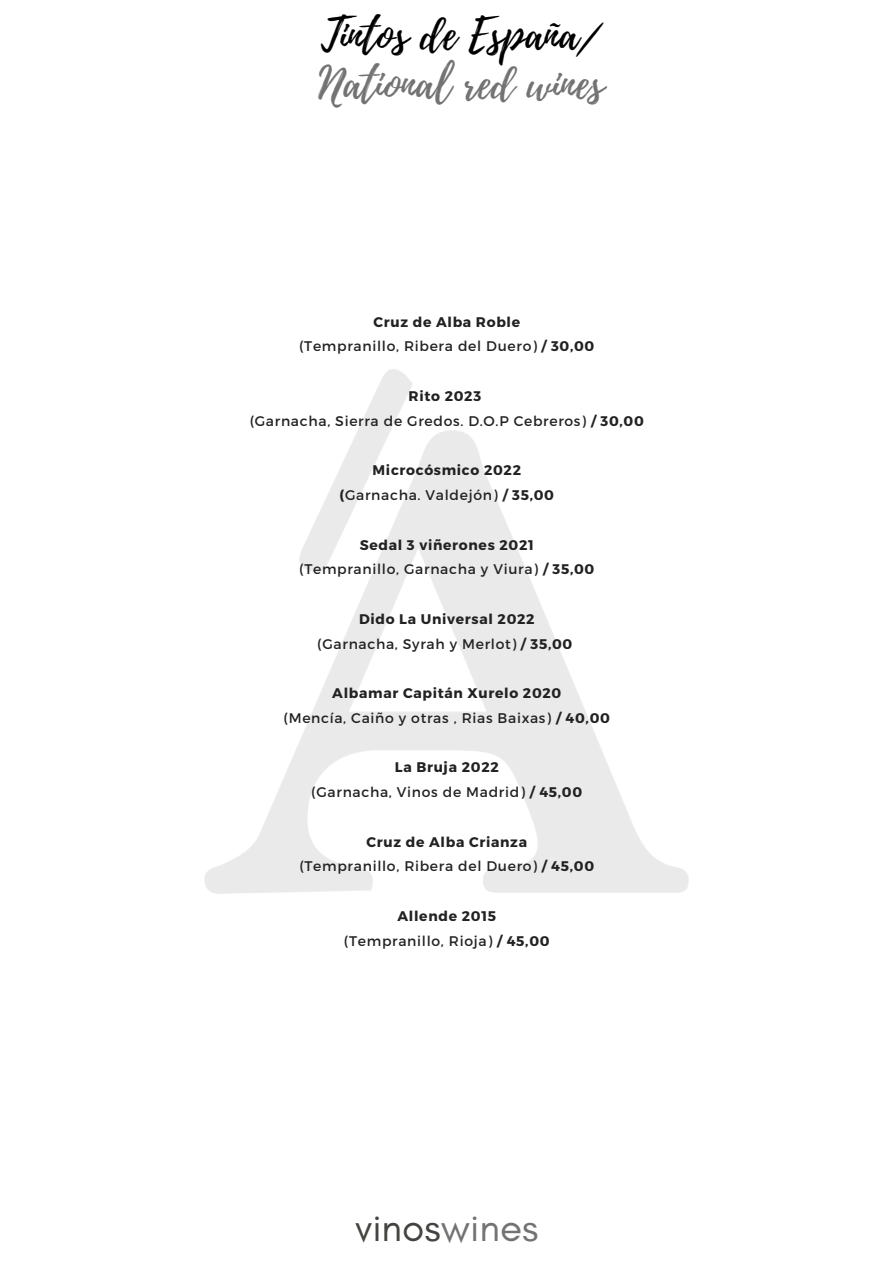
<style>
.page{position:relative;width:894px;height:1264px;background:#fff}
.page>*{position:absolute;margin:0;border:0;box-sizing:border-box;transform-origin:0 0}
.t1{font:43.65px/48.6px "Playlist Script";color:#737373}
.t2{font:40.5px "Glacial Indifference";color:#444440}
.t3{font:13.95px "Montserrat";letter-spacing:.05em;color:#222}
.t4{font:700 13.95px "Montserrat";letter-spacing:.05em;color:#222}
.s1{color:#000}
.s2{font-weight:700}
.s3{color:#737373}
</style>
<div class="page">
<h1 class="t1" style="left:318px;top:12px;width:287px"><span class="s1">Tintos de España/<br></span>National red wines</h1>
<p class="t4" style="left:373px;top:313px;width:148px">Cruz de Alba Roble</p>
<p class="t3" style="left:299px;top:337px;width:297px">(Tempranillo, Ribera del Duero) <span class="s2">/ 30,00</span></p>
<p class="t4" style="left:408px;top:387px;width:74px">Rito 2023</p>
<p class="t3" style="left:249px;top:412px;width:395px">(Garnacha, Sierra de Gredos. D.O.P Cebreros) <span class="s2">/ 30,00</span></p>
<p class="t4" style="left:372px;top:461px;width:150px">Microcósmico 2022</p>
<p class="t3" style="left:339px;top:486px;width:216px"><span class="s2">(</span>Garnacha. Valdejón) <span class="s2">/ 35,00</span></p>
<p class="t4" style="left:359px;top:535px;width:175px">Sedal 3 viñerones 2021</p>
<p class="t3" style="left:299px;top:560px;width:297px">(Tempranillo, Garnacha y Viura) <span class="s2">/ 35,00</span></p>
<p class="t4" style="left:359px;top:610px;width:177px">Dido La Universal 2022</p>
<p class="t3" style="left:317px;top:634px;width:256px">(Garnacha, Syrah y Merlot) <span class="s2">/ 35,00</span></p>
<p class="t4" style="left:332px;top:684px;width:230px">Albamar Capitán Xurelo 2020</p>
<p class="t3" style="left:283px;top:709px;width:328px">(Mencía, Caiño y otras , Rias Baixas) <span class="s2">/ 40,00</span></p>
<p class="t4" style="left:395px;top:758px;width:105px">La Bruja 2022</p>
<p class="t3" style="left:311px;top:783px;width:272px">(Garnacha, Vinos de Madrid) <span class="s2">/ 45,00</span></p>
<p class="t4" style="left:366px;top:832px;width:162px">Cruz de Alba Crianza</p>
<p class="t3" style="left:299px;top:857px;width:296px">(Tempranillo, Ribera del Duero) <span class="s2">/ 45,00</span></p>
<p class="t4" style="left:397px;top:907px;width:100px">Allende 2015</p>
<p class="t3" style="left:344px;top:931px;width:207px">(Tempranillo, Rioja) <span class="s2">/ 45,00</span></p>
<p class="t2" style="left:355px;top:1202px;width:185px">vinos<span class="s3">wines</span></p>
</div>
